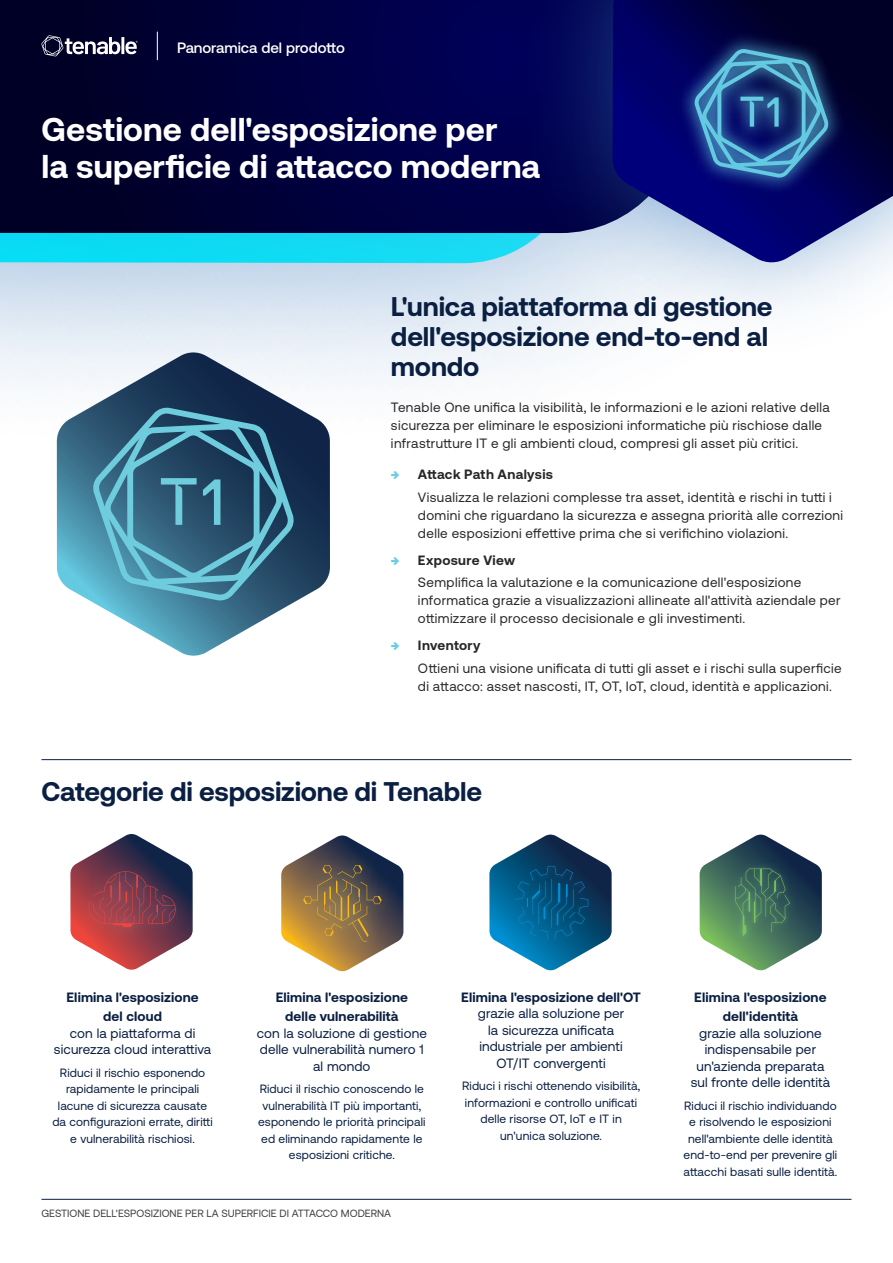
<style>
.page{position:relative;width:893px;height:1263px;background:#fff}
.page>*{position:absolute;margin:0;border:0;box-sizing:border-box;transform-origin:0 0}
.t1{font:700 33px/37.5px "Aeonik Pro";color:#fff}
.t2{font:700 27px/30px "Aeonik Pro";letter-spacing:-.005em;color:#0a1f41}
.t3{font:500 15px "Aeonik Pro";color:#fff}
.t4{font:13.5px/18px "Aeonik Pro";letter-spacing:.025em;color:#292829}
.t5{font:13.5px/16.5px "Aeonik Pro";letter-spacing:.01em;color:#0a1f41;text-align:center}
.t6{font:700 13.5px/19.5px "Aeonik Pro";letter-spacing:.01em;color:#0a1f41;text-align:center}
.t7{font:12px/16.5px "Aeonik Pro";letter-spacing:.01em;color:#0a1f41;text-align:center}
.t8{font:10.5px "Aeonik Pro";color:#414042}
.s1{font-weight:900;color:#6ccce2}
.s2{font-weight:700}
</style>
<div class="page">
<svg style="left:0;top:233px;width:404px;height:295px"></svg>
<svg style="left:0;top:0;width:404px;height:233px;background:#000034"></svg>
<svg style="left:41px;top:35px;width:97px;height:21px"></svg>
<svg style="left:157px;top:32px;width:1px;height:28px"></svg>
<hr style="left:41px;top:1199px;width:810px;height:1px;background:#07203f">
<svg style="left:404px;top:0;width:486px;height:380px"></svg>
<svg style="left:612px;top:0;width:281px;height:264px;background:#2d3076"></svg>
<div style="left:677px;top:31px;width:169px;height:164px;background:#63cae1;opacity:.6"></div>
<svg style="left:694px;top:49px;width:135px;height:129px;background:#2c5b92"></svg>
<hr style="left:41px;top:759px;width:810px;height:1px;background:#0a1f41">
<svg style="left:281px;top:835px;width:122px;height:137px"></svg>
<svg style="left:489px;top:834px;width:123px;height:137px"></svg>
<svg style="left:700px;top:834px;width:122px;height:137px"></svg>
<svg style="left:70px;top:834px;width:123px;height:136px"></svg>
<svg style="left:57px;top:352px;width:273px;height:304px"></svg>
<svg style="left:92px;top:407px;width:203px;height:193px;background:#3b728b"></svg>
<p class="t3" style="left:177px;top:39px;width:170px">Panoramica del prodotto</p>
<h1 class="t1" style="left:41px;top:110px;width:500px">Gestione dell'esposizione per<br>la superficie di attacco moderna</h1>
<h2 class="t2" style="left:391px;top:291px;width:383px">L'unica piattaforma di gestione dell'esposizione end-to-end al mondo</h2>
<p class="t4" style="left:391px;top:398px;width:440px">Tenable One unifica la visibilità, le informazioni e le azioni relative della sicurezza per eliminare le esposizioni informatiche più rischiose dalle infrastrutture IT e gli ambienti cloud, compresi gli asset più critici.</p>
<p class="t4" style="left:418px;top:463px;width:415px;line-height:22.5px;text-indent:-27px"><span class="s1">→</span> <span class="s2">Attack Path Analysis<br></span>Visualizza le relazioni complesse tra asset, identità e rischi in tutti i</p>
<p class="t4" style="left:418px;top:506px;width:427px">domini che riguardano la sicurezza e assegna priorità alle correzioni delle esposizioni effettive prima che si verifichino violazioni.</p>
<p class="t4" style="left:418px;top:549px;width:385px;line-height:22.5px;text-indent:-27px"><span class="s1">→</span> <span class="s2">Exposure View<br></span>Semplifica la valutazione e la comunicazione dell'esposizione</p>
<p class="t4" style="left:418px;top:592px;width:424px">informatica grazie a visualizzazioni allineate all'attività aziendale per ottimizzare il processo decisionale e gli investimenti.</p>
<p class="t4" style="left:418px;top:634px;width:425px;line-height:22.5px;text-indent:-27px"><span class="s1">→</span> <span class="s2">Inventory<br></span>Ottieni una visione unificata di tutti gli asset e i rischi sulla superficie</p>
<p class="t4" style="left:418px;top:677px;width:415px">di attacco: asset nascosti, IT, OT, IoT, cloud, identità e applicazioni.</p>
<h2 class="t2" style="left:41px;top:777px;width:442px">Categorie di esposizione di Tenable</h2>
<p class="t6" style="left:66px;top:987px;width:134px">Elimina l'esposizione del cloud</p>
<p class="t5" style="left:54px;top:1025px;width:159px">con la piattaforma di sicurezza cloud interattiva</p>
<p class="t7" style="left:52px;top:1064px;width:162px">Riduci il rischio esponendo rapidamente le principali lacune di sicurezza causate da configurazioni errate, diritti e vulnerabilità rischiosi.</p>
<p class="t6" style="left:276px;top:987px;width:134px">Elimina l'esposizione delle vulnerabilità</p>
<p class="t5" style="left:257px;top:1025px;width:172px">con la soluzione di gestione delle vulnerabilità numero 1 al mondo</p>
<p class="t7" style="left:258px;top:1081px;width:169px">Riduci il rischio conoscendo le vulnerabilità IT più importanti, esponendo le priorità principali ed eliminando rapidamente le esposizioni critiche.</p>
<p class="t8" style="left:41px;top:1208px;width:351px">GESTIONE DELL'ESPOSIZIONE PER LA SUPERFICIE DI ATTACCO MODERNA</p>
<p class="t6" style="left:461px;top:987px;width:181px">Elimina l'esposizione dell'OT</p>
<p class="t5" style="left:478px;top:1005px;width:148px">grazie alla soluzione per la sicurezza unificata industriale per ambienti<br>OT/IT convergenti</p>
<p class="t7" style="left:462px;top:1078px;width:179px">Riduci i rischi ottenendo visibilità, informazioni e controllo unificati delle risorse OT, IoT e IT in un'unica soluzione.</p>
<p class="t6" style="left:694px;top:987px;width:134px">Elimina l'esposizione dell'identità</p>
<p class="t5" style="left:691px;top:1025px;width:141px">grazie alla soluzione indispensabile per un'azienda preparata sul fronte delle identità</p>
<p class="t7" style="left:683px;top:1097px;width:155px">Riduci il rischio individuando e risolvendo le esposizioni nell'ambiente delle identità end-to-end per prevenire gli attacchi basati sulle identità.</p>
</div>
